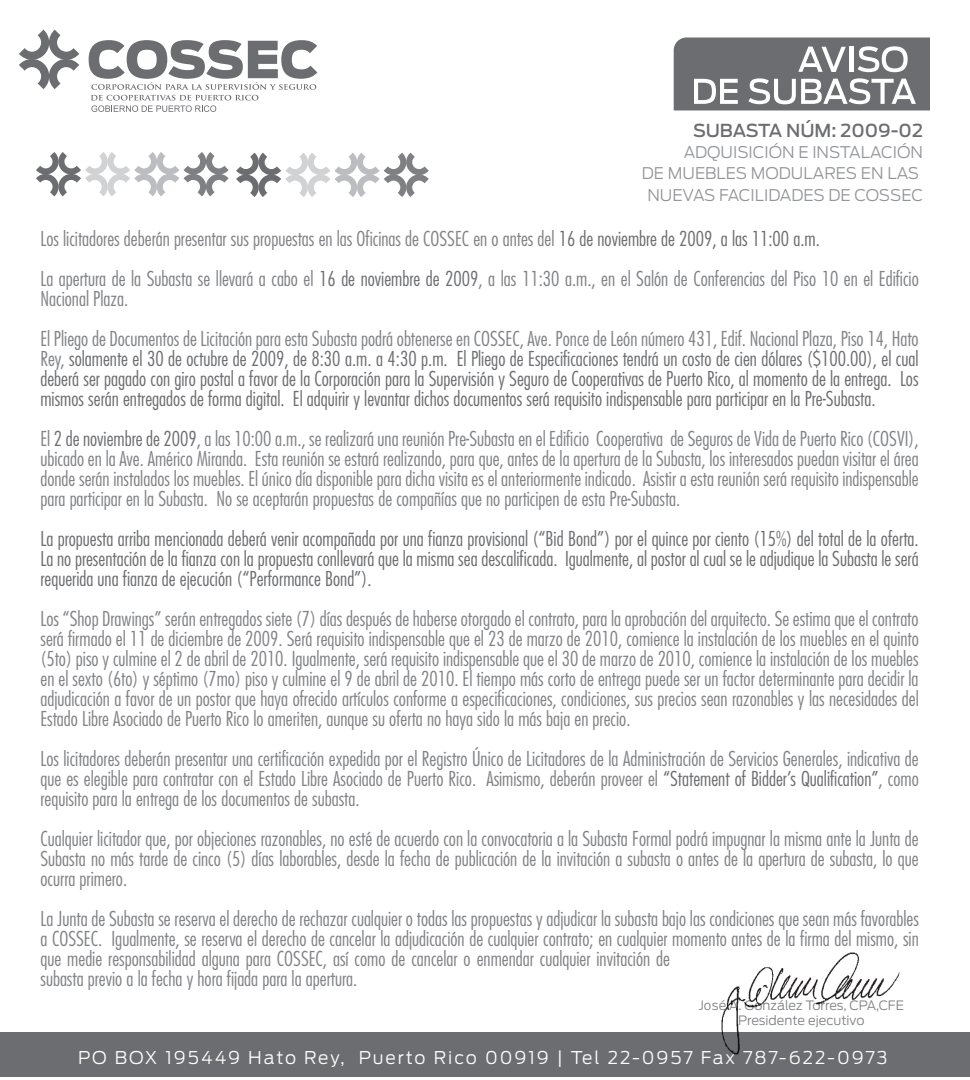
<style>
.page{position:relative;width:970px;height:1080px;background:#fff}
.page>*{position:absolute;margin:0;border:0;box-sizing:border-box;transform-origin:0 0}
.t1{font:300 condensed 20px/20px "Futura";color:#808285;text-align:justify}
.t2{font:300 condensed 20px/20px "Futura";color:#6c6d70;text-align:justify}
.t3{font:500 17.75px "Antenna";letter-spacing:-.005em;color:#6c6d70}
.t4{font:300 17.5px "Antenna";letter-spacing:.11em;color:#fff}
.t5{font:300 16px/21.2px "Antenna";color:#939598;text-align:right}
.t6{font:300 12.75px/14.8px "Antenna";color:#808285;text-align:center}
.s1{color:#6c6d70}
.s2{color:#808285}
</style>
<div class="page">
<svg style="left:19px;top:30px;width:60px;height:59px"></svg>
<svg style="left:89px;top:40px;width:228px;height:72px"></svg>
<div style="left:0;top:1032px;width:970px;height:46px;background:#6c6d70"></div>
<img style="left:721px;top:952px;width:179px;height:103px">
<svg style="left:36px;top:152px;width:193px;height:44px"></svg>
<svg style="left:236px;top:153px;width:193px;height:44px"></svg>
<svg style="left:674px;top:38px;width:256px;height:72px"></svg>
<p class="t3" style="left:693px;top:120px;width:231px">SUBASTA NÚM: 2009-02</p>
<p class="t5" style="left:642px;top:142px;width:283px">ADQUISICIÓN E INSTALACIÓN<br>DE MUEBLES MODULARES EN LAS<br>NUEVAS FACILIDADES DE COSSEC</p>
<p class="t1" style="left:40px;top:219px;width:880px;line-height:40px">Los licitadores deberán presentar sus propuestas en las Oficinas de COSSEC en o antes del <span class="s1">16 de noviembre de 2009, a las 11:00 a.m.<br></span>La apertura de la Subasta se llevará a cabo el <span class="s1">16 de noviembre de 2009</span>, a las 11:30 a.m., en el Salón de Conferencias del Piso 10 en el Edificio</p>
<p class="t1" style="left:40px;top:279px;width:880px;line-height:40px">Nacional Plaza.<br>El Pliego de Documentos de Licitación para esta Subasta podrá obtenerse en COSSEC, Ave. Ponce de León número 431, Edif. Nacional Plaza, Piso 14, Hato</p>
<p class="t2" style="left:40px;top:349px;width:880px"><span class="s2">Rey,</span> solamente el 30 de octubre de 2009, de 8:30 a.m. a 4:30 p.m. El Pliego de Especificaciones tendrá un costo de cien dólares ($100.00), el cual deberá ser pagado con giro postal a favor de la Corporación para la Supervisión y Seguro de Cooperativas de Puerto Rico, al momento de la entrega. Los mismos serán entregados de forma digital. El adquirir y levantar dichos documentos será requisito indispensable para participar en la Pre-Subasta.</p>
<p class="t1" style="left:40px;top:429px;width:880px">El <span class="s1">2 de noviembre de 2009</span>, a las 10:00 a.m., se realizará una reunión Pre-Subasta en el Edificio Cooperativa de Seguros de Vida de Puerto Rico (COSVI), ubicado en la Ave. Américo Miranda. Esta reunión se estará realizando, para que, antes de la apertura de la Subasta, los interesados puedan visitar el área donde serán instalados los muebles. El único día disponible para dicha visita es el anteriormente indicado. Asistir a esta reunión será requisito indispensable para participar en la Subasta. No se aceptarán propuestas de compañías que no participen de esta Pre-Subasta.</p>
<p class="t2" style="left:40px;top:529px;width:880px">La propuesta arriba mencionada deberá venir acompañada por una fianza provisional (“Bid Bond”) por el quince por ciento (15%) del total de la oferta.<br>La no presentación de la fianza con la propuesta conllevará que la misma sea descalificada. Igualmente, al postor al cual se le adjudique la Subasta le será requerida una fianza de ejecución (“Performance Bond”).</p>
<p class="t1" style="left:40px;top:609px;width:880px">Los “Shop Drawings” serán entregados siete (7) días después de haberse otorgado el contrato, para la aprobación del arquitecto. Se estima que el contrato será firmado el 11 de diciembre de 2009. Será requisito indispensable que el 23 de marzo de 2010, comience la instalación de los muebles en el quinto (5to) piso y culmine el 2 de abril de 2010. Igualmente, será requisito indispensable que el 30 de marzo de 2010, comience la instalación de los muebles en el sexto (6to) y séptimo (7mo) piso y culmine el 9 de abril de 2010. El tiempo más corto de entrega puede ser un factor determinante para decidir la adjudicación a favor de un postor que haya ofrecido artículos conforme a especificaciones, condiciones, sus precios sean razonables y las necesidades del Estado Libre Asociado de Puerto Rico lo ameriten, aunque su oferta no haya sido la más baja en precio.</p>
<p class="t1" style="left:40px;top:749px;width:880px">Los licitadores deberán presentar una certificación expedida por el Registro Único de Licitadores de la Administración de Servicios Generales, indicativa de que es elegible para contratar con el Estado Libre Asociado de Puerto Rico. Asimismo, deberán proveer el <span class="s1">“Statement of Bidder’s Qualification”</span>, como requisito para la entrega de los documentos de subasta.</p>
<p class="t1" style="left:40px;top:829px;width:879px">Cualquier licitador que, por objeciones razonables, no esté de acuerdo con la convocatoria a la Subasta Formal podrá impugnar la misma ante la Junta de Subasta no más tarde de cinco (5) días laborables, desde la fecha de publicación de la invitación a subasta o antes de la apertura de subasta, lo que ocurra primero.</p>
<p class="t1" style="left:40px;top:909px;width:880px;text-align:left">La Junta de Subasta se reserva el derecho de rechazar cualquier o todas las propuestas y adjudicar la subasta bajo las condiciones que sean más favorables a COSSEC. Igualmente, se reserva el derecho de cancelar la adjudicación de cualquier contrato; en cualquier momento antes de la firma del mismo, sin que medie responsabilidad alguna para COSSEC, así como de cancelar o enmendar cualquier invitación de<br>subasta previo a la fecha y hora fijada para la apertura.</p>
<p class="t6" style="left:699px;top:998px;width:207px">José A. González Torres, CPA,CFE<br>Presidente ejecutivo</p>
<p class="t4" style="left:78px;top:1047px;width:811px">PO BOX 195449 Hato Rey, Puerto Rico 00919 | Tel 22-0957 Fax 787-622-0973</p>
</div>
